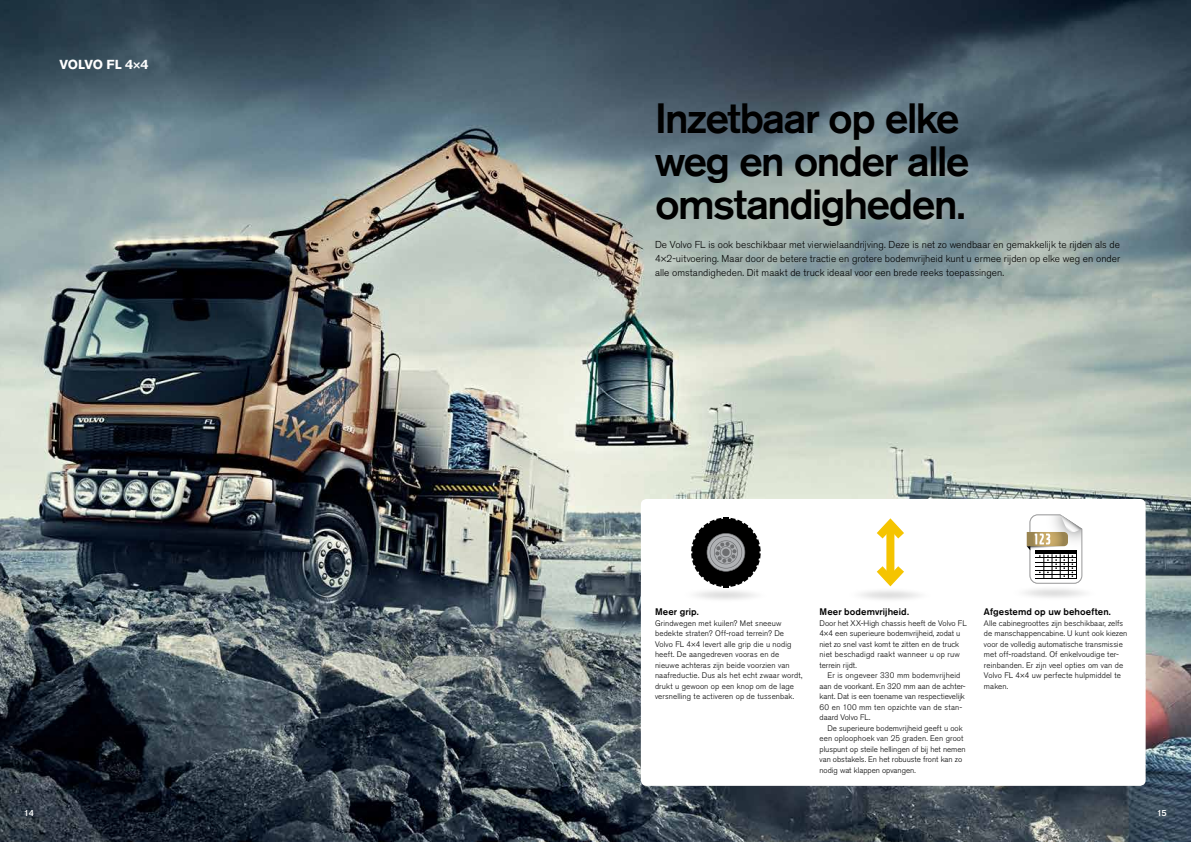
<style>
.page{position:relative;width:1191px;height:842px;background:#fff}
.page>*{position:absolute;margin:0;border:0;box-sizing:border-box;transform-origin:0 0}
.t1{font:500 42px/43px "Volvo Sans Pro";letter-spacing:-.04em;color:#000}
.t2{font:700 13px "Volvo Sans Pro";letter-spacing:-.02em;color:#fff}
.t3{font:300 10px/14px "Volvo Sans Pro";letter-spacing:.005em;color:#000;text-align:justify}
.t4{font:500 9.5px "Volvo Sans Pro";letter-spacing:.015em;color:#000}
.t5{font:500 8.5px "Volvo Sans Pro";color:#fff}
.t6{font:300 8px/10.5px "Volvo Sans Pro";letter-spacing:.01em;color:#000}
</style>
<div class="page">
<img style="left:0;top:0;width:1191px;height:842px">
<div style="left:641px;top:499px;width:504px;height:287px;background:#fff;border-radius:6px"></div>
<img style="left:696px;top:587px;width:59px;height:13px">
<div style="left:886px;top:524px;width:8px;height:56px;background:#f5c400"></div>
<svg style="left:868px;top:558px;width:44px;height:34px"></svg>
<svg style="left:877px;top:518px;width:27px;height:29px"></svg>
<svg style="left:691px;top:518px;width:69px;height:69px"></svg>
<svg style="left:1026px;top:514px;width:56px;height:70px"></svg>
<h2 class="t2" style="left:60px;top:57px;width:90px">VOLVO FL 4×4</h2>
<h1 class="t1" style="left:655px;top:97px;width:316px">Inzetbaar op elke weg en onder alle omstandigheden.</h1>
<p class="t3" style="left:655px;top:238px;width:466px">De Volvo FL is ook beschikbaar met vierwielaandrijving. Deze is net zo wendbaar en gemakkelijk te rijden als de 4×2-uitvoering. Maar door de betere tractie en grotere bodemvrijheid kunt u ermee rijden op elke weg en onder alle omstandigheden. Dit maakt de truck ideaal voor een brede reeks toepassingen.</p>
<p class="t4" style="left:655px;top:606px;width:45px">Meer grip.</p>
<p class="t6" style="left:655px;top:618px;width:149px">Grindwegen met kuilen? Met sneeuw bedekte straten? Off-road terrein? De Volvo FL 4×4 levert alle grip die u nodig heeft. De aangedreven vooras en de nieuwe achteras zijn beide voorzien van naafreductie. Dus als het echt zwaar wordt, drukt u gewoon op een knop om de lage versnelling te activeren op de tussenbak.</p>
<p class="t4" style="left:819px;top:606px;width:91px">Meer bodemvrijheid.</p>
<p class="t6" style="left:819px;top:618px;width:149px">Door het XX-High chassis heeft de Volvo FL 4×4 een superieure bodemvrijheid, zodat u niet zo snel vast komt te zitten en de truck niet beschadigd raakt wanneer u op ruw terrein rijdt.</p>
<p class="t6" style="left:819px;top:670px;width:148px;text-indent:8px">Er is ongeveer 330 mm bodemvrijheid aan de voorkant. En 320 mm aan de achter&shy;kant. Dat is een toename van respectievelijk 60 en 100 mm ten opzichte van de stan&shy;daard Volvo FL.</p>
<p class="t6" style="left:819px;top:723px;width:148px;text-indent:8px">De superieure bodemvrijheid geeft u ook een oploophoek van 25 graden. Een groot pluspunt op steile hellingen of bij het nemen van obstakels. En het robuuste front kan zo nodig wat klappen opvangen.</p>
<p class="t4" style="left:984px;top:606px;width:128px">Afgestemd op uw behoeften.</p>
<p class="t6" style="left:984px;top:618px;width:145px">Alle cabinegroottes zijn beschikbaar, zelfs de manschappencabine. U kunt ook kiezen voor de volledig automatische transmissie met off-roadstand. Of enkelvoudige ter&shy;reinbanden. Er zijn veel opties om van de Volvo FL 4×4 uw perfecte hulpmiddel te maken.</p>
<p class="t5" style="left:24px;top:808px;width:11px">14</p>
<p class="t5" style="left:1157px;top:808px;width:11px">15</p>
</div>
